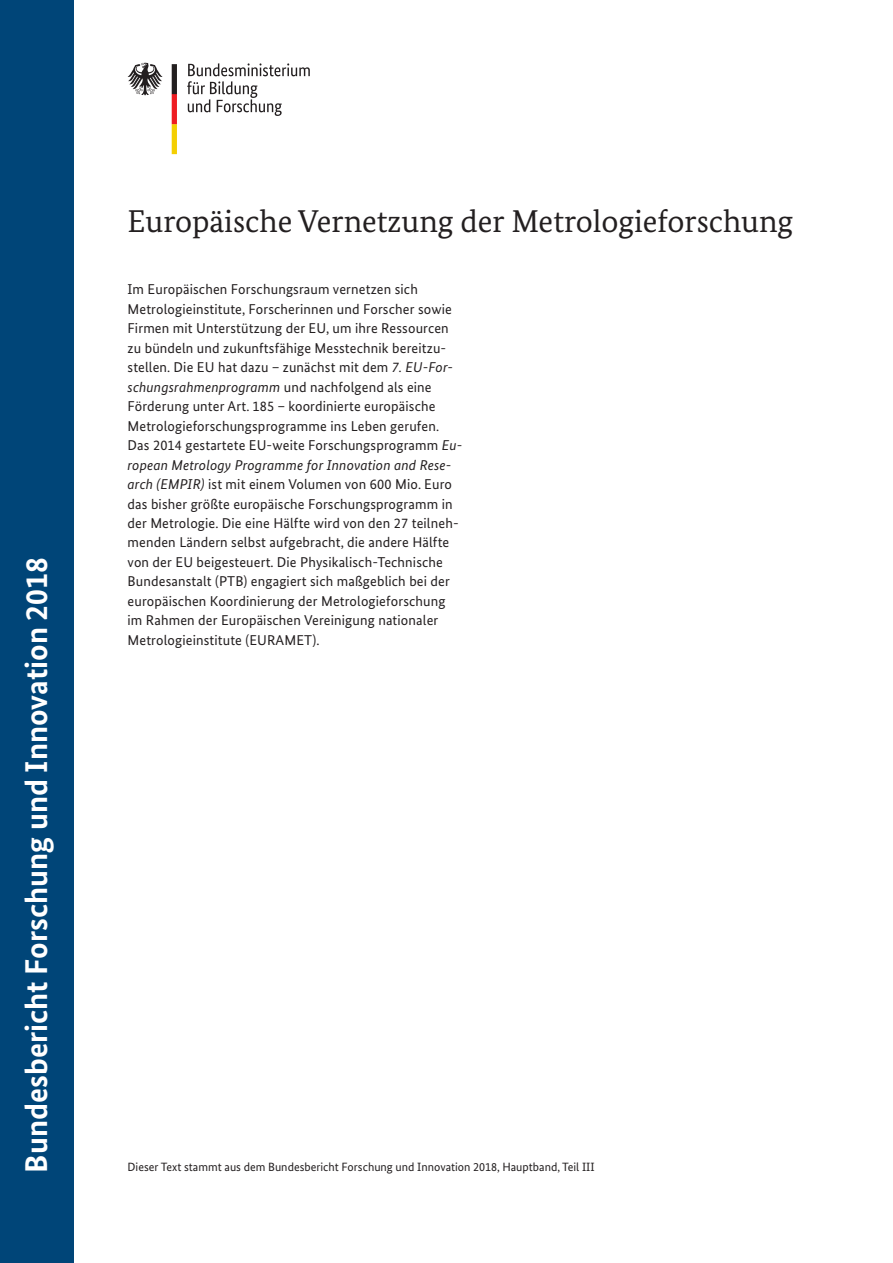
<style>
.page{position:relative;width:893px;height:1263px;background:#fff}
.page>*{position:absolute;margin:0;border:0;box-sizing:border-box;transform-origin:0 0}
.t1{font:31.5px "Bundes Serif";color:#231f20}
.t2{font:700 31.5px "Bundes Sans";color:#fff}
.t3{font:14.25px/19.5px "Bundes Sans";letter-spacing:.01em;color:#231f20}
.t4{font:12px "Bundes Sans";color:#231f20}
.s1{font-style:italic}
</style>
<div class="page">
<div style="left:0;top:0;width:73px;height:1263px;background:#004578"></div>
<svg style="left:187px;top:63px;width:123px;height:53px"></svg>
<svg style="left:128px;top:63px;width:35px;height:32px"></svg>
<svg style="left:172px;top:64px;width:5px;height:90px"></svg>
<h1 class="t2" style="left:17px;top:1172px;width:616px;rotate:-90deg">Bundesbericht Forschung und Innovation 2018</h1>
<h1 class="t1" style="left:128px;top:202px;width:667px">Europäische Vernetzung der Metrologieforschung</h1>
<p class="t3" style="left:128px;top:279px;width:336px">Im Europäischen Forschungsraum vernetzen sich Metrologieinstitute, Forscherinnen und Forscher sowie Firmen mit Unterstützung der EU, um ihre Ressourcen zu bündeln und zukunftsfähige Messtechnik bereitzu&shy;stellen. Die EU hat dazu – zunächst mit dem <span class="s1">7. EU-For&shy;schungsrahmenprogramm</span> und nachfolgend als eine Förderung unter Art. 185 – koordinierte europäische Metrologieforschungsprogramme ins Leben gerufen.<br>Das 2014 gestartete EU-weite Forschungsprogramm <span class="s1">Eu&shy;ropean Metrology Programme for Innovation and Rese&shy;arch (EMPIR)</span> ist mit einem Volumen von 600 Mio. Euro das bisher größte europäische Forschungsprogramm in der Metrologie. Die eine Hälfte wird von den 27 teilneh&shy;menden Ländern selbst aufgebracht, die andere Hälfte von der EU beigesteuert. Die Physikalisch-Technische Bundesanstalt (PTB) engagiert sich maßgeblich bei der europäischen Koordinierung der Metrologieforschung im Rahmen der Europäischen Vereinigung nationaler Metrologieinstitute (EURAMET).</p>
<p class="t4" style="left:128px;top:1160px;width:469px">Dieser Text stammt aus dem Bundesbericht Forschung und Innovation 2018, Hauptband, Teil III</p>
</div>
